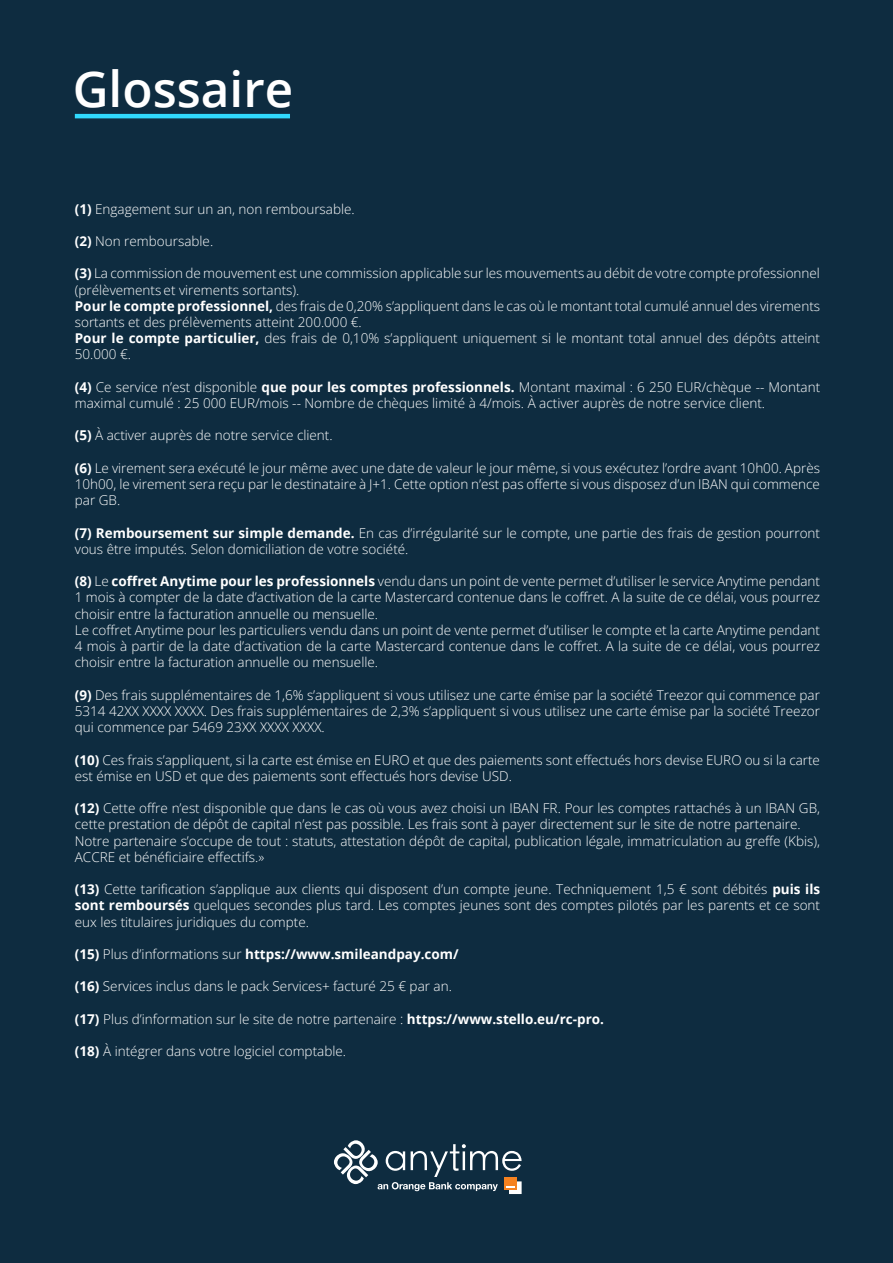
<style>
.page{position:relative;width:893px;height:1263px;background:#0e2c40}
.page>*{position:absolute;margin:0;border:0;box-sizing:border-box;transform-origin:0 0}
.Légendes{font:600 49.5px "Open Sans";color:#fff}
.Légendes-2{font:13.5px/16.2px "Open Sans";color:#fff}
.Légendes-3{font:700 13.5px "Open Sans";color:#fff}
.s1{font-weight:700}
.s2{font-weight:400}
</style>
<div class="page">
<svg style="left:334px;top:1140px;width:188px;height:54px"></svg>
<hr style="left:75px;top:114px;width:215px;height:4px;background:#30dafe">
<p class="Légendes" style="left:73px;top:55px;width:222px">Glossaire</p>
<p class="Légendes-2" style="left:75px;top:200px;width:281px"><span class="s1">(1)</span> Engagement sur un an, non remboursable.</p>
<p class="Légendes-2" style="left:75px;top:233px;width:140px"><span class="s1">(2)</span> Non remboursable.</p>
<p class="Légendes-2" style="left:75px;top:265px;width:747px"><span class="s1">(3)</span> La commission de mouvement est une commission applicable sur les mouvements au débit de votre compte professionnel (prélèvements et virements sortants).</p>
<p class="Légendes-2" style="left:75px;top:297px;width:747px"><span class="s1">Pour le compte professionnel,</span> des frais de 0,20% s’appliquent dans le cas où le montant total cumulé annuel des virements sortants et des prélèvements atteint 200.000 €.</p>
<p class="Légendes-2" style="left:75px;top:330px;width:747px"><span class="s1">Pour le compte particulier,</span> des frais de 0,10% s’appliquent uniquement si le montant total annuel des dépôts atteint<br>50.000 €.</p>
<p class="Légendes-2" style="left:75px;top:378px;width:747px"><span class="s1">(4)</span> Ce service n’est disponible <span class="s1">que pour les comptes professionnels.</span> Montant maximal : 6 250 EUR/chèque -- Montant maximal cumulé : 25 000 EUR/mois -- Nombre de chèques limité à 4/mois. À activer auprès de notre service client.</p>
<p class="Légendes-2" style="left:75px;top:427px;width:259px"><span class="s1">(5)</span> À activer auprès de notre service client.</p>
<p class="Légendes-2" style="left:75px;top:459px;width:747px;text-align:justify"><span class="s1">(6)</span> Le virement sera exécuté le jour même avec une date de valeur le jour même, si vous exécutez l’ordre avant 10h00. Après 10h00, le virement sera reçu par le destinataire à J+1. Cette option n’est pas offerte si vous disposez d’un IBAN qui commence par GB.</p>
<p class="Légendes-2" style="left:75px;top:524px;width:747px"><span class="s1">(7) Remboursement sur simple demande.</span> En cas d’irrégularité sur le compte, une partie des frais de gestion pourront vous être imputés. Selon domiciliation de votre société.</p>
<p class="Légendes-2" style="left:75px;top:573px;width:747px;text-align:justify"><span class="s1">(8)</span> Le <span class="s1">coffret Anytime pour les professionnels</span> vendu dans un point de vente permet d’utiliser le service Anytime pendant 1 mois à compter de la date d’activation de la carte Mastercard contenue dans le coffret. A la suite de ce délai, vous pourrez choisir entre la facturation annuelle ou mensuelle.</p>
<p class="Légendes-2" style="left:75px;top:621px;width:747px;text-align:justify">Le coffret Anytime pour les particuliers vendu dans un point de vente permet d’utiliser le compte et la carte Anytime pendant 4 mois à partir de la date d’activation de la carte Mastercard contenue dans le coffret. A la suite de ce délai, vous pourrez choisir entre la facturation annuelle ou mensuelle.</p>
<p class="Légendes-2" style="left:75px;top:686px;width:747px;text-align:justify"><span class="s1">(9)</span> Des frais supplémentaires de 1,6% s’appliquent si vous utilisez une carte émise par la société Treezor qui commence par 5314 42XX XXXX XXXX. Des frais supplémentaires de 2,3% s’appliquent si vous utilisez une carte émise par la société Treezor qui commence par 5469 23XX XXXX XXXX.</p>
<p class="Légendes-2" style="left:75px;top:751px;width:747px"><span class="s1">(10)</span> Ces frais s’appliquent, si la carte est émise en EURO et que des paiements sont effectués hors devise EURO ou si la carte est émise en USD et que des paiements sont effectués hors devise USD.</p>
<p class="Légendes-2" style="left:75px;top:800px;width:747px"><span class="s1">(12)</span> Cette offre n’est disponible que dans le cas où vous avez choisi un IBAN FR. Pour les comptes rattachés à un IBAN GB, cette prestation de dépôt de capital n’est pas possible. Les frais sont à payer directement sur le site de notre partenaire.</p>
<p class="Légendes-2" style="left:75px;top:832px;width:747px">Notre partenaire s’occupe de tout : statuts, attestation dépôt de capital, publication légale, immatriculation au greffe (Kbis),<br>ACCRE et bénéficiaire effectifs.»</p>
<p class="Légendes-2" style="left:75px;top:881px;width:747px;text-align:justify"><span class="s1">(13)</span> Cette tarification s’applique aux clients qui disposent d’un compte jeune. Techniquement 1,5 € sont débités <span class="s1">puis ils sont remboursés</span> quelques secondes plus tard. Les comptes jeunes sont des comptes pilotés par les parents et ce sont eux les titulaires juridiques du compte.</p>
<p class="Légendes-3" style="left:75px;top:944px;width:385px">(15) <span class="s2">Plus d’informations sur</span> https://www.smileandpay.com/</p>
<p class="Légendes-2" style="left:75px;top:978px;width:379px"><span class="s1">(16)</span> Services inclus dans le pack Services+ facturé 25 € par an.</p>
<p class="Légendes-2" style="left:75px;top:1010px;width:531px"><span class="s1">(17)</span> Plus d’information sur le site de notre partenaire : <span class="s1">https://www.stello.eu/rc-pro.</span></p>
<p class="Légendes-2" style="left:75px;top:1043px;width:273px"><span class="s1">(18)</span> À intégrer dans votre logiciel comptable.</p>
</div>
